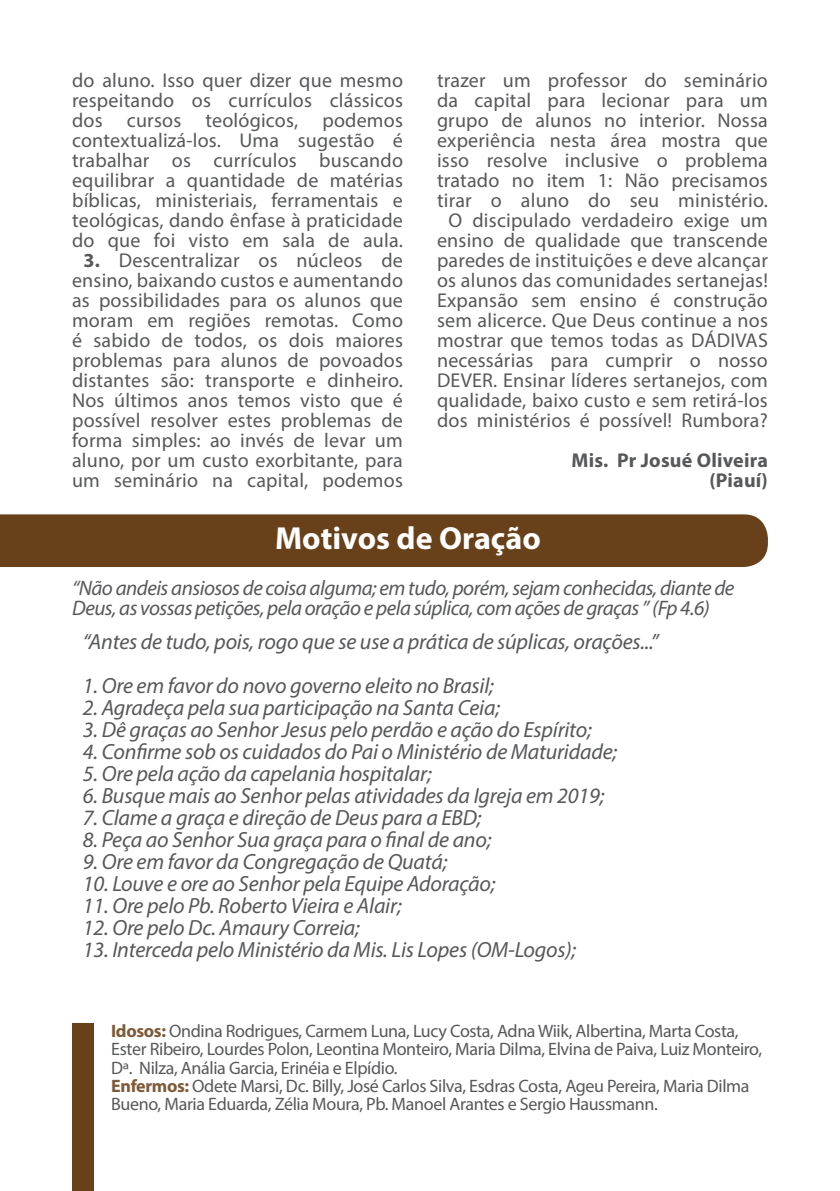
<style>
.page{position:relative;width:840px;height:1191px;background:#fff}
.page>*{position:absolute;margin:0;border:0;box-sizing:border-box;transform-origin:0 0}
.t1{font:700 32px "Myriad Pro";color:#fff}
.t2{font:italic 22px "Myriad Pro";letter-spacing:-.01em;color:#57585a}
.t3{font:italic 21px/20px "Myriad Pro";letter-spacing:-.025em;color:#57585a}
.t4{font:20px/20px "Myriad Pro";letter-spacing:.01em;color:#57585a;text-align:justify}
.t5{font:700 20px "Myriad Pro";letter-spacing:.01em;color:#57585a}
.t6{font:18px/18px "Myriad Pro";letter-spacing:-.02em;color:#57585a}
.s1{font-weight:700}
.s2{font-weight:700;color:#7f5a38}
</style>
<div class="page">
<div style="left:0;top:514px;width:767px;height:53px;background:#68401a"></div>
<div style="left:72px;top:1024px;width:22px;height:167px;background:#68401a"></div>
<p class="t4" style="left:437px;top:70px;width:332px">trazer um professor do seminário da capital para lecionar para um grupo de alunos no interior. Nossa experiência nesta área mostra que isso resolve inclusive o problema tratado no item 1: Não precisamos tirar o aluno do seu ministério.</p>
<p class="t4" style="left:437px;top:210px;width:332px;text-align:center">O discipulado verdadeiro exige um ensino de qualidade que transcende paredes de instituições e deve alcançar os alunos das comunidades sertanejas!<br>Expansão sem ensino é construção sem alicerce. Que Deus continue a nos mostrar que temos todas as DÁDIVAS necessárias para cumprir o nosso DEVER. Ensinar líderes sertanejos, com qualidade, baixo custo e sem retirá-los dos ministérios é possível! Rumbora?</p>
<p class="t5" style="left:571px;top:447px;width:198px">Mis. Pr Josué Oliveira</p>
<p class="t5" style="left:709px;top:467px;width:60px">(Piauí)</p>
<p class="t1" style="left:275px;top:517px;width:267px">Motivos de Oração</p>
<p class="t4" style="left:72px;top:70px;width:332px">do aluno. Isso quer dizer que mesmo respeitando os currículos clássicos dos cursos teológicos, podemos contextualizá-los. Uma sugestão é trabalhar os currículos buscando equilibrar a quantidade de matérias bíblicas, ministeriais, ferramentais e teológicas, dando ênfase à praticidade do que foi visto em sala de aula.</p>
<p class="t4" style="left:72px;top:250px;width:332px;text-align:center"><span class="s1">3.</span> Descentralizar os núcleos de ensino, baixando custos e aumentando as possibilidades para os alunos que moram em regiões remotas. Como é sabido de todos, os dois maiores problemas para alunos de povoados distantes são: transporte e dinheiro.<br>Nos últimos anos temos visto que é possível resolver estes problemas de forma simples: ao invés de levar um aluno, por um custo exorbitante, para um seminário na capital, podemos</p>
<p class="t3" style="left:72px;top:578px;width:663px">“Não andeis ansiosos de coisa alguma; em tudo, porém, sejam conhecidas, diante de<br>Deus, as vossas petições, pela oração e pela súplica, com ações de graças ” (Fp 4.6)</p>
<p class="t2" style="left:83px;top:627px;width:577px">“Antes de tudo, pois, rogo que se use a prática de súplicas, orações...”</p>
<p class="t2" style="left:83px;top:671px;width:412px">1. Ore em favor do novo governo eleito no Brasil;</p>
<p class="t2" style="left:83px;top:693px;width:418px">2. Agradeça pela sua participação na Santa Ceia;</p>
<p class="t2" style="left:83px;top:715px;width:510px">3. Dê graças ao Senhor Jesus pelo perdão e ação do Espírito;</p>
<p class="t2" style="left:83px;top:737px;width:535px">4. Confirme sob os cuidados do Pai o Ministério de Maturidade;</p>
<p class="t2" style="left:83px;top:759px;width:350px">5. Ore pela ação da capelania hospitalar;</p>
<p class="t2" style="left:83px;top:781px;width:522px">6. Busque mais ao Senhor pelas atividades da Igreja em 2019;</p>
<p class="t2" style="left:83px;top:803px;width:400px">7. Clame a graça e direção de Deus para a EBD;</p>
<p class="t2" style="left:83px;top:825px;width:410px">8. Peça ao Senhor Sua graça para o final de ano;</p>
<p class="t2" style="left:83px;top:847px;width:366px">9. Ore em favor da Congregação de Quatá;</p>
<p class="t2" style="left:83px;top:869px;width:413px">10. Louve e ore ao Senhor pela Equipe Adoração;</p>
<p class="t2" style="left:83px;top:891px;width:320px">11. Ore pelo Pb. Roberto Vieira e Alair;</p>
<p class="t2" style="left:83px;top:913px;width:278px">12. Ore pelo Dc. Amaury Correia;</p>
<p class="t2" style="left:83px;top:935px;width:494px">13. Interceda pelo Ministério da Mis. Lis Lopes (OM-Logos);</p>
<p class="t6" style="left:111px;top:1022px;width:652px"><span class="s2">Idosos:</span> Ondina Rodrigues, Carmem Luna, Lucy Costa, Adna Wiik, Albertina, Marta Costa,<br>Ester Ribeiro, Lourdes Polon, Leontina Monteiro, Maria Dilma, Elvina de Paiva, Luiz Monteiro,<br>Dª. Nilza, Anália Garcia, Erinéia e Elpídio.</p>
<p class="t6" style="left:111px;top:1076px;width:639px"><span class="s2">Enfermos:</span> Odete Marsi, Dc. Billy, José Carlos Silva, Esdras Costa, Ageu Pereira, Maria Dilma<br>Bueno, Maria Eduarda, Zélia Moura, Pb. Manoel Arantes e Sergio Haussmann.</p>
</div>
